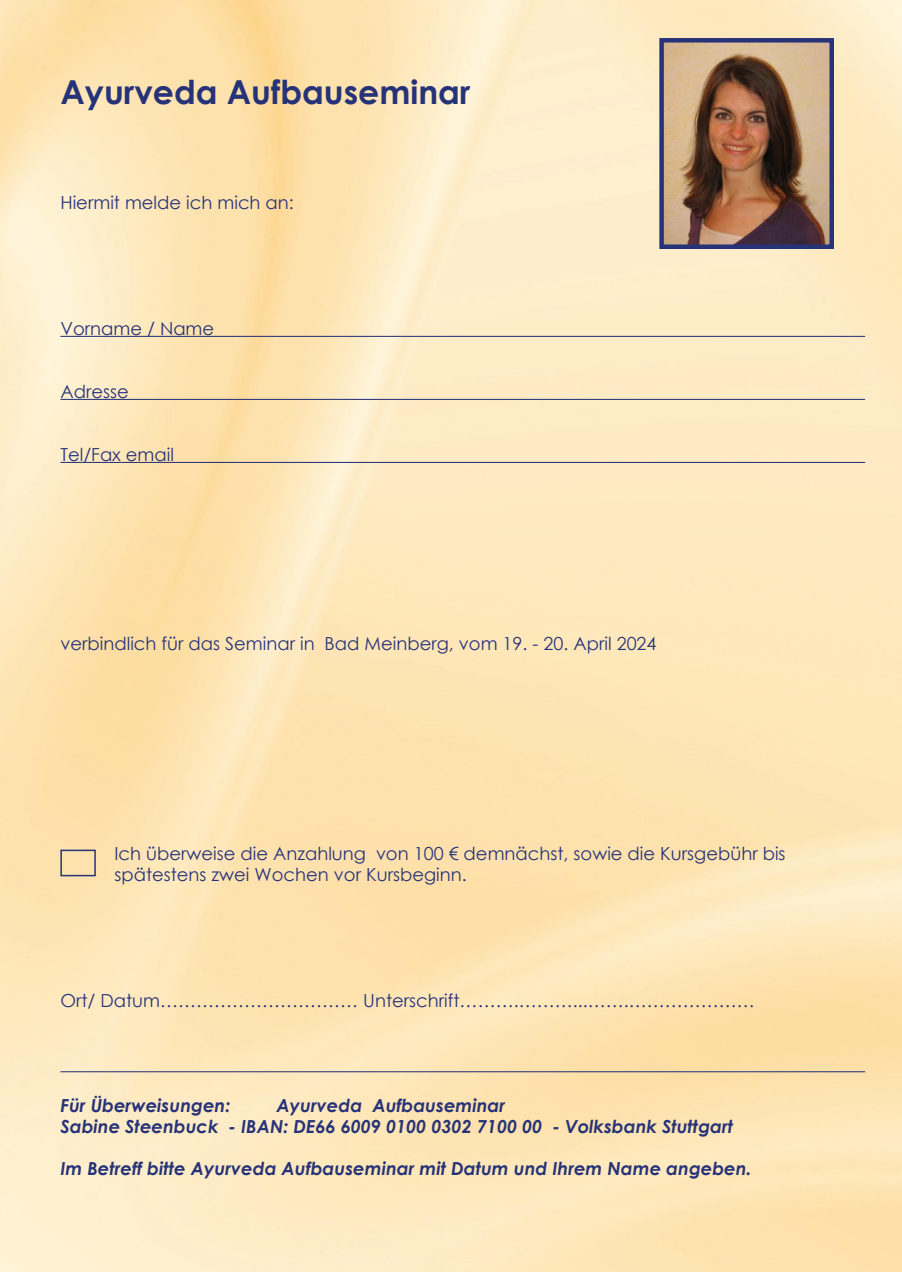
<style>
.page{position:relative;width:902px;height:1272px;background:#fff}
.page>*{position:absolute;margin:0;border:0;box-sizing:border-box;transform-origin:0 0}
.t1{font:700 33px "Century Gothic";color:#273378}
.t2{font:18px/21px "Century Gothic";color:#273378}
.t3{font:italic 700 18px/21px "Century Gothic";color:#273378}
</style>
<div class="page">
<img style="left:0;top:0;width:901px;height:1271px">
<hr style="left:60px;top:336px;width:805px;height:1px;background:#273378">
<hr style="left:60px;top:399px;width:805px;height:1px;background:#273378">
<hr style="left:60px;top:462px;width:805px;height:1px;background:#273378">
<hr style="left:60px;top:1071px;width:805px;height:1px;background:#273378">
<div style="left:60px;top:849px;width:36px;height:27px;border:2px solid #273378"></div>
<img style="left:664px;top:43px;width:164px;height:201px">
<div style="left:659px;top:38px;width:174px;height:211px;border:4px solid #273378"></div>
<h1 class="t1" style="left:60px;top:66px;width:411px">Ayurveda Aufbauseminar</h1>
<p class="t2" style="left:60px;top:191px;width:235px">Hiermit melde ich mich an:</p>
<p class="t2" style="left:60px;top:317px;width:155px">Vorname / Name</p>
<p class="t2" style="left:60px;top:380px;width:70px">Adresse</p>
<p class="t2" style="left:60px;top:443px;width:115px">Tel/Fax email</p>
<p class="t2" style="left:60px;top:632px;width:597px">verbindlich für das Seminar in Bad Meinberg, vom 19. - 20. April 2024</p>
<p class="t2" style="left:114px;top:842px;width:672px">Ich überweise die Anzahlung von 100 € demnächst, sowie die Kursgebühr bis spätestens zwei Wochen vor Kursbeginn.</p>
<p class="t2" style="left:60px;top:989px;width:695px">Ort/ Datum…………………………… Unterschrift……….………...…….…………………</p>
<p class="t3" style="left:60px;top:1094px;width:171px">Für Überweisungen:</p>
<p class="t3" style="left:60px;top:1094px;width:674px;text-indent:216px">Ayurveda Aufbauseminar<br>Sabine Steenbuck - IBAN: DE66 6009 0100 0302 7100 00 - Volksbank Stuttgart</p>
<p class="t3" style="left:60px;top:1157px;width:692px">Im Betreff bitte Ayurveda Aufbauseminar mit Datum und Ihrem Name angeben.</p>
</div>
